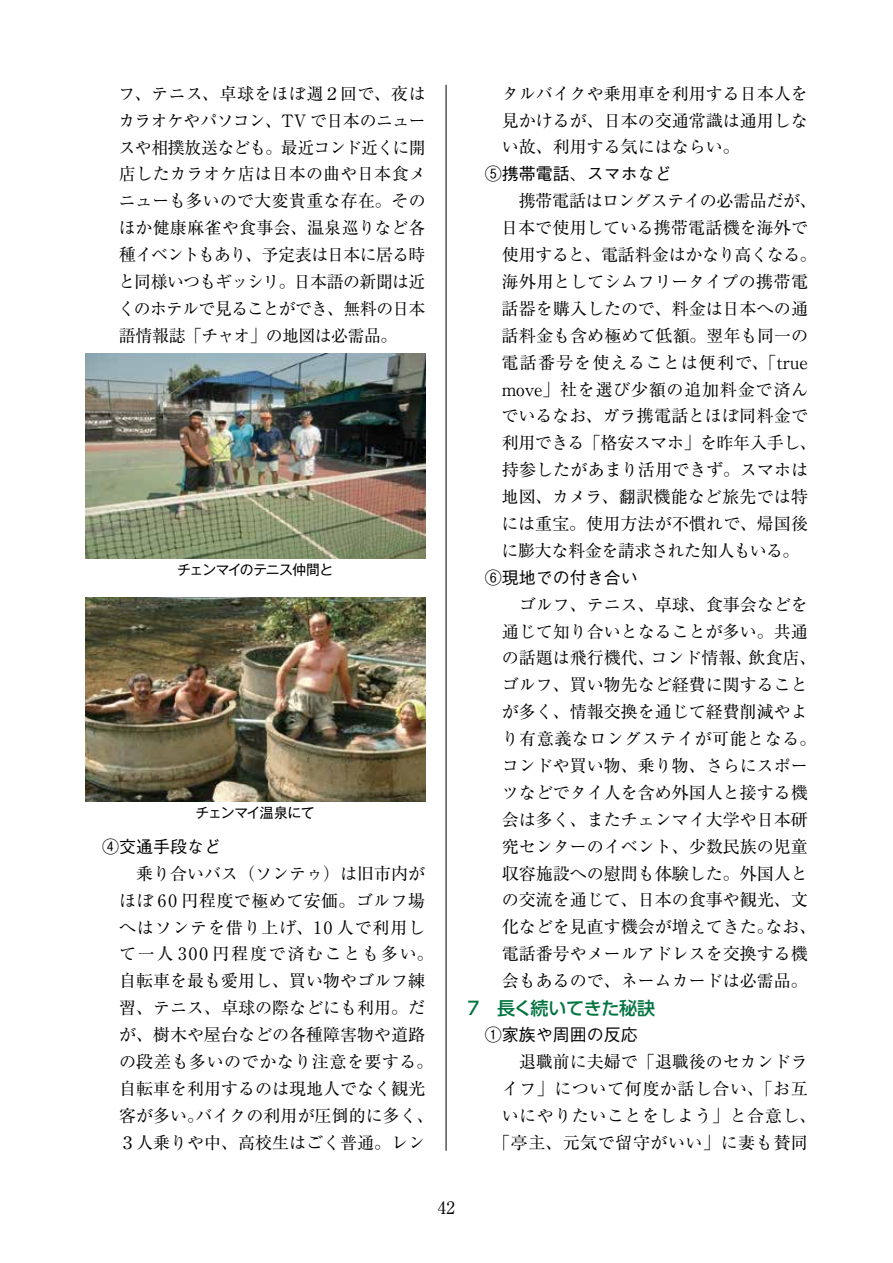
<style>
.page{position:relative;width:893px;height:1263px;background:#fff}
.page>*{position:absolute;margin:0;border:0;box-sizing:border-box;transform-origin:0 0}
.t1{font:500 18px "UD Shin Go Pro";letter-spacing:-.02em;color:#00743f}
.t2{font:16.95px/26.8px "Ryumin Pr 6 N";color:#000;text-align:justify}
.t3{font:500 16.95px "Gothic BBB Pro";color:#000}
.t4{font:16.95px "Ryumin Pr 6 N";letter-spacing:.03em;color:#000}
.t5{font:16.95px "Ryumin Pr 6 N";letter-spacing:.035em;color:#000}
.t6{font:16.95px "Ryumin Pro";color:#000}
.t7{font:13.8px "Gothic MB101 Pro";letter-spacing:-.05em;color:#000}
</style>
<div class="page">
<img style="left:85px;top:354px;width:340px;height:205px">
<img style="left:85px;top:597px;width:340px;height:205px">
<hr style="left:446px;top:85px;width:1px;height:1066px;background:#000">
<p class="t2" style="left:118px;top:79px;width:309px">フ、テニス、卓球をほぼ週２回で、夜はカラオケやパソコン、TV で日本のニュースや相撲放送なども。最近コンド近くに開店したカラオケ店は日本の曲や日本食メニューも多いので大変貴重な存在。そのほか健康麻雀や食事会、温泉巡りなど各種イベントもあり、予定表は日本に居る時と同様いつもギッシリ。日本語の新聞は近くのホテルで見ることができ、無料の日本語情報誌「チャオ」の地図は必需品。</p>
<p class="t7" style="left:177px;top:558px;width:158px">チェンマイのテニス仲間と</p>
<p class="t7" style="left:196px;top:802px;width:121px">チェンマイ温泉にて</p>
<p class="t3" style="left:102px;top:833px;width:121px">④交通手段など</p>
<p class="t2" style="left:119px;top:859px;width:316px;text-align:center">乗り合いバス（ソンテゥ）は旧市内が<br>ほぼ 60 円程度で極めて安価。ゴルフ場へはソンテを借り上げ、10 人で利用して一人 300 円程度で済むことも多い。自転車を最も愛用し、買い物やゴルフ練習、テニス、卓球の際などにも利用。だが、樹木や屋台などの各種障害物や道路の段差も多いのでかなり注意を要する。自転車を利用するのは現地人でなく観光客が多い。バイクの利用が圧倒的に多く、<br>３人乗りや中、高校生はごく普通。レン</p>
<p class="t2" style="left:502px;top:79px;width:308px">タルバイクや乗用車を利用する日本人を見かけるが、日本の交通常識は通用しない故、利用する気にはならい。</p>
<p class="t3" style="left:485px;top:160px;width:189px">⑤携帯電話、スマホなど</p>
<p class="t2" style="left:501px;top:187px;width:317px;text-align:left;text-indent:18px">携帯電話はロングステイの必需品だが、日本で使用している携帯電話機を海外で使用すると、電話料金はかなり高くなる。海外用としてシムフリータイプの携帯電話器を購入したので、料金は日本への通話料金も含め極めて低額。翌年も同一の電話番号を使えることは便利で、「true move」社を選び少額の追加料金で済んでいるなお、ガラ携電話とほぼ同料金で利用できる「格安スマホ」を昨年入手し、持参したがあまり活用できず。スマホは地図、カメラ、翻訳機能など旅先では特には重宝。使用方法が不慣れで、帰国後に膨大な料金を請求された知人もいる。</p>
<p class="t3" style="left:485px;top:564px;width:155px">⑥現地での付き合い</p>
<p class="t2" style="left:502px;top:590px;width:316px;text-align:center">ゴルフ、テニス、卓球、食事会などを<br>通じて知り合いとなることが多い。共通の話題は飛行機代、コンド情報、飲食店、ゴルフ、買い物先など経費に関することが多く、情報交換を通じて経費削減やより有意義なロングステイが可能となる。コンドや買い物、乗り物、さらにスポーツなどでタイ人を含め外国人と接する機会は多く、またチェンマイ大学や日本研究センターのイベント、少数民族の児童収容施設への慰問も体験した。外国人との交流を通じて、日本の食事や観光、文化などを見直す機会が増えてきた。なお、電話番号やメールアドレスを交換する機会もあるので、ネームカードは必需品。</p>
<p class="t1" style="left:464px;top:993px;width:192px">７　長く続いてきた秘訣</p>
<p class="t3" style="left:485px;top:1021px;width:155px">①家族や周囲の反応</p>
<p class="t2" style="left:519px;top:1047px;width:291px">退職前に夫婦で「退職後のセカンドラ</p>
<p class="t5" style="left:502px;top:1075px;width:308px">イフ」について何度か話し合い、「お互</p>
<p class="t4" style="left:502px;top:1102px;width:316px">いにやりたいことをしよう」と合意し、</p>
<p class="t4" style="left:493px;top:1129px;width:316px">「亭主、元気で留守がいい」に妻も賛同</p>
<p class="t6" style="left:438px;top:1194px;width:19px">42</p>
</div>
